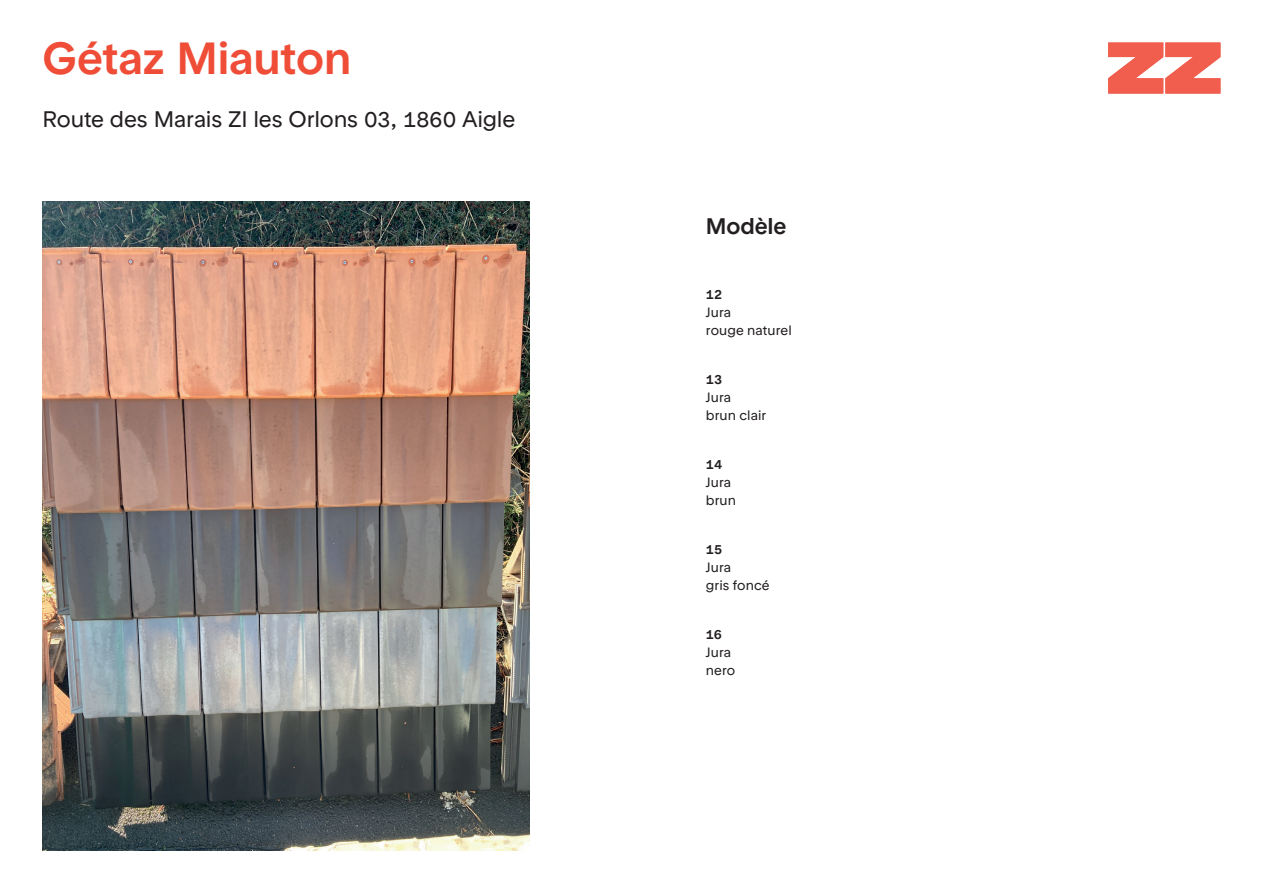
<style>
.page{position:relative;width:1263px;height:893px;background:#fff}
.page>*{position:absolute;margin:0;border:0;box-sizing:border-box;transform-origin:0 0}
.t1{font:500 45px "ZZ Rondelle";letter-spacing:-.01em;color:#ef4d37}
.t2{font:22.5px "ZZ Rondelle";letter-spacing:-.01em;color:#231f20}
.t3{font:500 22.5px "ZZ Rondelle";letter-spacing:-.005em;color:#231f20}
.t4{font:13.5px/18px "ZZ Rondelle";color:#231f20}
.t5{font:500 13.5px "ZZ Rondelle";color:#231f20}
</style>
<div class="page">
<svg style="left:1108px;top:43px;width:112px;height:51px"></svg>
<img style="left:43px;top:202px;width:486px;height:648px">
<h1 class="t1" style="left:43px;top:31px;width:310px">Gétaz Miauton</h1>
<h2 class="t2" style="left:43px;top:106px;width:474px">Route des Marais ZI les Orlons 03, 1860 Aigle</h2>
<h2 class="t3" style="left:706px;top:213px;width:82px">Modèle</h2>
<p class="t5" style="left:706px;top:286px;width:18px">12</p>
<p class="t4" style="left:706px;top:303px;width:87px">Jura<br>rouge naturel</p>
<p class="t5" style="left:706px;top:371px;width:18px">13</p>
<p class="t4" style="left:706px;top:388px;width:62px">Jura<br>brun clair</p>
<p class="t5" style="left:706px;top:456px;width:18px">14</p>
<p class="t4" style="left:706px;top:473px;width:32px">Jura brun</p>
<p class="t5" style="left:706px;top:541px;width:18px">15</p>
<p class="t4" style="left:706px;top:558px;width:65px">Jura<br>gris foncé</p>
<p class="t5" style="left:706px;top:626px;width:18px">16</p>
<p class="t4" style="left:706px;top:643px;width:31px">Jura nero</p>
</div>
